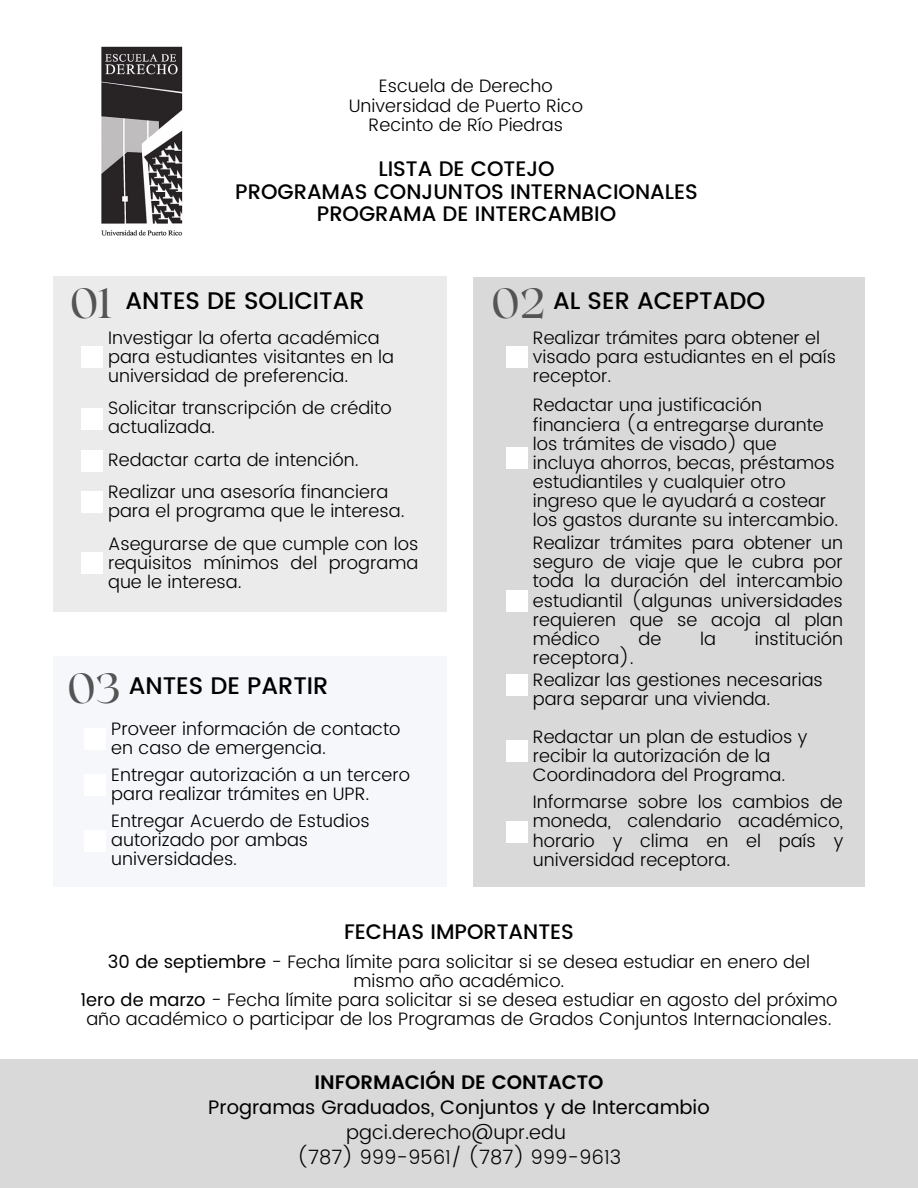
<style>
.page{position:relative;width:918px;height:1188px;background:#fff}
.page>*{position:absolute;margin:0;border:0;box-sizing:border-box;transform-origin:0 0}
.t1{font:42px "Roxborough CF";color:#545454}
.t2{font:500 24px "Poppins";color:#000}
.t3{font:500 21px "Poppins";color:#000}
.t4{font:300 19.5px "Poppins";color:#000}
.t5{font:19.5px "Poppins";color:#000}
.t6{font:600 19.5px "Poppins";color:#000}
.t7{font:300 18px/19.2px "Poppins";color:#000}
.s1{font-weight:400}
</style>
<div class="page">
<div style="left:53px;top:277px;width:394px;height:335px;background:#ebebeb"></div>
<div style="left:81px;top:347px;width:22px;height:21px;background:#fff"></div>
<div style="left:81px;top:408px;width:22px;height:21px;background:#fff"></div>
<div style="left:81px;top:450px;width:22px;height:21px;background:#fff"></div>
<div style="left:81px;top:492px;width:22px;height:21px;background:#fff"></div>
<div style="left:81px;top:553px;width:22px;height:21px;background:#fff"></div>
<div style="left:474px;top:277px;width:391px;height:609px;background:#d9d9d9"></div>
<div style="left:506px;top:590px;width:21px;height:21px;background:#fff"></div>
<div style="left:506px;top:347px;width:21px;height:21px;background:#fff"></div>
<div style="left:506px;top:675px;width:21px;height:21px;background:#fff"></div>
<div style="left:506px;top:821px;width:21px;height:21px;background:#fff"></div>
<div style="left:506px;top:448px;width:21px;height:21px;background:#fff"></div>
<div style="left:506px;top:741px;width:21px;height:21px;background:#fff"></div>
<div style="left:53px;top:656px;width:394px;height:231px;background:#f5f7fb"></div>
<div style="left:84px;top:729px;width:22px;height:21px;background:#fff"></div>
<div style="left:84px;top:775px;width:22px;height:21px;background:#fff"></div>
<div style="left:84px;top:830px;width:22px;height:22px;background:#fff"></div>
<div style="left:0;top:1059px;width:918px;height:129px;background:#d9d9d9"></div>
<img style="left:101px;top:46px;width:82px;height:190px">
<p class="t7" style="left:379px;top:77px;width:175px">Escuela de Derecho</p>
<p class="t7" style="left:349px;top:96px;width:236px">Universidad de Puerto Rico</p>
<p class="t7" style="left:369px;top:115px;width:196px">Recinto de Río Piedras</p>
<p class="t3" style="left:378px;top:157px;width:178px">LISTA DE COTEJO</p>
<p class="t3" style="left:235px;top:179px;width:464px">PROGRAMAS CONJUNTOS INTERNACIONALES</p>
<p class="t3" style="left:317px;top:202px;width:301px">PROGRAMA DE INTERCAMBIO</p>
<p class="t1" style="left:70px;top:276px;width:43px">01</p>
<p class="t2" style="left:125px;top:287px;width:241px">ANTES DE SOLICITAR</p>
<p class="t7" style="left:108px;top:328px;width:287px">Investigar la oferta académica para estudiantes visitantes en la universidad de preferencia.</p>
<p class="t7" style="left:108px;top:399px;width:285px">Solicitar transcripción de crédito actualizada.</p>
<p class="t7" style="left:108px;top:450px;width:252px">Redactar carta de intención.</p>
<p class="t7" style="left:108px;top:482px;width:298px">Realizar una asesoría financiera para el programa que le interesa.</p>
<p class="t7" style="left:108px;top:534px;width:312px;text-align:justify">Asegurarse de que cumple con los requisitos mínimos del programa que le interesa.</p>
<p class="t7" style="left:533px;top:533px;width:312px;text-align:justify">Realizar trámites para obtener un seguro de viaje que le cubra por toda la duración del intercambio estudiantil (algunas universidades requieren que se acoja al plan médico</p>
<p class="t1" style="left:492px;top:276px;width:55px">02</p>
<p class="t2" style="left:553px;top:287px;width:214px">AL SER ACEPTADO</p>
<p class="t7" style="left:533px;top:328px;width:305px">Realizar trámites para obtener el visado para estudiantes en el país receptor.</p>
<p class="t7" style="left:533px;top:396px;width:307px">Redactar una justificación financiera (a entregarse durante los trámites de visado) que incluya ahorros, becas, préstamos estudiantiles y cualquier otro ingreso que le ayudará a costear los gastos durante su intercambio.</p>
<p class="t7" style="left:638px;top:629px;width:24px">de</p>
<p class="t7" style="left:700px;top:629px;width:17px">la</p>
<p class="t7" style="left:755px;top:629px;width:90px">institución</p>
<p class="t7" style="left:533px;top:648px;width:102px">receptora).</p>
<p class="t1" style="left:67px;top:661px;width:55px">03</p>
<p class="t2" style="left:129px;top:672px;width:201px">ANTES DE PARTIR</p>
<p class="t7" style="left:111px;top:719px;width:291px">Proveer información de contacto en caso de emergencia.</p>
<p class="t7" style="left:111px;top:765px;width:300px">Entregar autorización a un tercero para realizar trámites en UPR.</p>
<p class="t7" style="left:111px;top:811px;width:260px">Entregar Acuerdo de Estudios autorizado por ambas universidades.</p>
<p class="t7" style="left:533px;top:670px;width:292px">Realizar las gestiones necesarias para separar una vivienda.</p>
<p class="t7" style="left:533px;top:727px;width:276px">Redactar un plan de estudios y recibir la autorización de la<br>Coordinadora del Programa.</p>
<p class="t7" style="left:533px;top:792px;width:312px;text-align:justify">Informarse sobre los cambios de moneda, calendario académico, horario y clima en el país y universidad receptora.</p>
<p class="t3" style="left:344px;top:919px;width:231px">FECHAS IMPORTANTES</p>
<p class="t7" style="left:108px;top:952px;width:704px;text-align:center"><span class="s1">30 de septiembre</span> - Fecha límite para solicitar si se desea estudiar en enero del mismo año académico.</p>
<p class="t7" style="left:80px;top:990px;width:759px;text-align:center"><span class="s1">1ero de marzo</span> - Fecha límite para solicitar si se desea estudiar en agosto del próximo año académico o participar de los Programas de Grados Conjuntos Internacionales.</p>
<p class="t6" style="left:314px;top:1071px;width:291px">INFORMACIÓN DE CONTACTO</p>
<p class="t5" style="left:208px;top:1096px;width:503px">Programas Graduados, Conjuntos y de Intercambio</p>
<p class="t4" style="left:346px;top:1121px;width:221px">pgci.derecho@upr.edu</p>
<p class="t4" style="left:297px;top:1145px;width:326px">(787) 999-9561/ (787) 999-9613</p>
</div>
